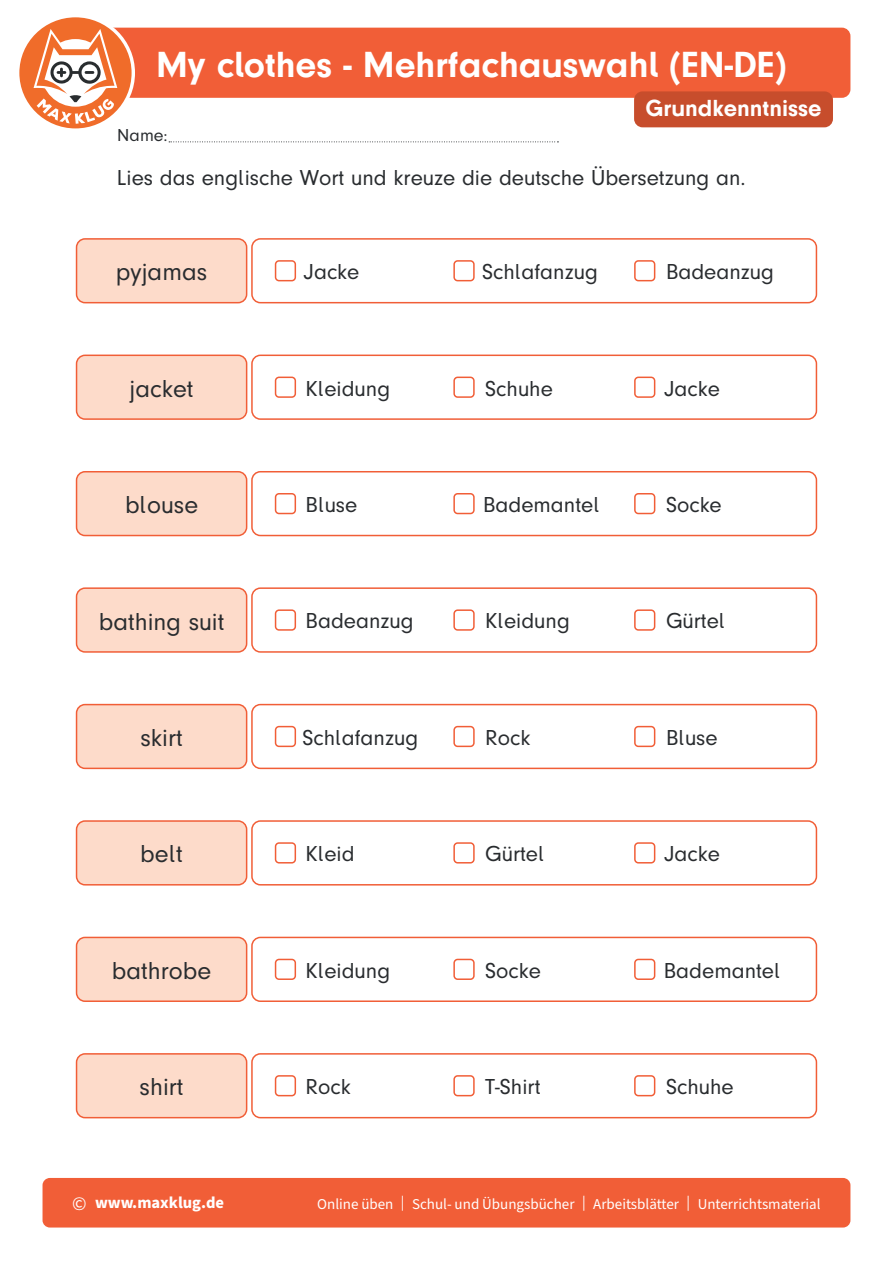
<style>
.page{position:relative;width:893px;height:1263px;background:#fff}
.page>*{position:absolute;margin:0;border:0;box-sizing:border-box;transform-origin:0 0}
.t1{font:700 37.5px "Mk Druckschrift N";color:#fff}
.t2{font:25.5px "Mk Druckschrift N";color:#292c2f}
.t3{font:700 24px "Mk Druckschrift N";color:#fff}
.t4{font:22.5px "Mk Druckschrift N";color:#292c2f}
.t5{font:18px "Mk Druckschrift N";color:#292c2f}
.t6{font:700 16.5px "Source Sans Pro";color:#fff}
.t7{font:15px "Source Sans Pro";color:#fff}
.s1{font-weight:400;font-size:19.5px}
</style>
<div class="page">
<div style="left:75px;top:28px;width:775px;height:70px;background:#f15e37;border-radius:9px"></div>
<svg style="left:169px;top:141px;width:389px;height:1px"></svg>
<svg style="left:19px;top:17px;width:116px;height:112px"></svg>
<div style="left:634px;top:91px;width:199px;height:36px;background:#c74d2c;border-radius:9px"></div>
<div style="left:43px;top:1178px;width:807px;height:49px;background:#f15e37;border-radius:7px"></div>
<div style="left:251px;top:1053px;width:566px;height:65px;border:2px solid #f15e37;border-radius:9px"></div>
<div style="left:77px;top:1054px;width:170px;height:64px;background:#fddbca;border-radius:9px"></div>
<div style="left:76px;top:1053px;width:171px;height:65px;border:2px solid #f15e37;border-radius:9px"></div>
<div style="left:634px;top:1075px;width:21px;height:21px;border:2px solid #f15e37;border-radius:4px"></div>
<div style="left:453px;top:1075px;width:22px;height:21px;border:2px solid #f15e37;border-radius:4px"></div>
<div style="left:275px;top:1075px;width:21px;height:21px;border:2px solid #f15e37;border-radius:4px"></div>
<div style="left:634px;top:959px;width:21px;height:21px;border:2px solid #f15e37;border-radius:4px"></div>
<div style="left:453px;top:959px;width:22px;height:21px;border:2px solid #f15e37;border-radius:4px"></div>
<div style="left:275px;top:959px;width:21px;height:21px;border:2px solid #f15e37;border-radius:4px"></div>
<div style="left:634px;top:842px;width:21px;height:21px;border:2px solid #f15e37;border-radius:4px"></div>
<div style="left:453px;top:842px;width:22px;height:21px;border:2px solid #f15e37;border-radius:4px"></div>
<div style="left:275px;top:842px;width:21px;height:21px;border:2px solid #f15e37;border-radius:4px"></div>
<div style="left:634px;top:726px;width:21px;height:21px;border:2px solid #f15e37;border-radius:4px"></div>
<div style="left:453px;top:726px;width:22px;height:21px;border:2px solid #f15e37;border-radius:4px"></div>
<div style="left:275px;top:726px;width:21px;height:21px;border:2px solid #f15e37;border-radius:4px"></div>
<div style="left:634px;top:609px;width:21px;height:22px;border:2px solid #f15e37;border-radius:4px"></div>
<div style="left:453px;top:609px;width:22px;height:22px;border:2px solid #f15e37;border-radius:4px"></div>
<div style="left:275px;top:609px;width:21px;height:22px;border:2px solid #f15e37;border-radius:4px"></div>
<div style="left:634px;top:493px;width:21px;height:21px;border:2px solid #f15e37;border-radius:4px"></div>
<div style="left:453px;top:493px;width:22px;height:21px;border:2px solid #f15e37;border-radius:4px"></div>
<div style="left:275px;top:493px;width:21px;height:21px;border:2px solid #f15e37;border-radius:4px"></div>
<div style="left:634px;top:377px;width:21px;height:21px;border:2px solid #f15e37;border-radius:4px"></div>
<div style="left:453px;top:377px;width:22px;height:21px;border:2px solid #f15e37;border-radius:4px"></div>
<div style="left:275px;top:377px;width:21px;height:21px;border:2px solid #f15e37;border-radius:4px"></div>
<div style="left:275px;top:260px;width:21px;height:21px;border:2px solid #f15e37;border-radius:4px"></div>
<div style="left:453px;top:260px;width:22px;height:21px;border:2px solid #f15e37;border-radius:4px"></div>
<div style="left:634px;top:260px;width:21px;height:21px;border:2px solid #f15e37;border-radius:4px"></div>
<div style="left:251px;top:937px;width:566px;height:65px;border:2px solid #f15e37;border-radius:9px"></div>
<div style="left:77px;top:937px;width:170px;height:64px;background:#fddbca;border-radius:9px"></div>
<div style="left:76px;top:937px;width:171px;height:65px;border:2px solid #f15e37;border-radius:9px"></div>
<div style="left:251px;top:820px;width:566px;height:65px;border:2px solid #f15e37;border-radius:9px"></div>
<div style="left:77px;top:821px;width:170px;height:64px;background:#fddbca;border-radius:9px"></div>
<div style="left:76px;top:820px;width:171px;height:65px;border:2px solid #f15e37;border-radius:9px"></div>
<div style="left:251px;top:704px;width:566px;height:65px;border:2px solid #f15e37;border-radius:9px"></div>
<div style="left:77px;top:705px;width:170px;height:63px;background:#fddbca;border-radius:9px"></div>
<div style="left:76px;top:704px;width:171px;height:65px;border:2px solid #f15e37;border-radius:9px"></div>
<div style="left:251px;top:587px;width:566px;height:66px;border:2px solid #f15e37;border-radius:9px"></div>
<div style="left:77px;top:588px;width:170px;height:64px;background:#fddbca;border-radius:9px"></div>
<div style="left:76px;top:587px;width:171px;height:66px;border:2px solid #f15e37;border-radius:9px"></div>
<div style="left:251px;top:471px;width:566px;height:65px;border:2px solid #f15e37;border-radius:9px"></div>
<div style="left:77px;top:472px;width:170px;height:63px;background:#fddbca;border-radius:9px"></div>
<div style="left:76px;top:471px;width:171px;height:65px;border:2px solid #f15e37;border-radius:9px"></div>
<div style="left:251px;top:355px;width:566px;height:65px;border:2px solid #f15e37;border-radius:9px"></div>
<div style="left:77px;top:355px;width:170px;height:64px;background:#fddbca;border-radius:9px"></div>
<div style="left:76px;top:355px;width:171px;height:65px;border:2px solid #f15e37;border-radius:9px"></div>
<div style="left:251px;top:238px;width:566px;height:65px;border:2px solid #f15e37;border-radius:9px"></div>
<div style="left:77px;top:239px;width:170px;height:64px;background:#fddbca;border-radius:9px"></div>
<div style="left:76px;top:238px;width:171px;height:65px;border:2px solid #f15e37;border-radius:9px"></div>
<h1 class="t1" style="left:156px;top:43px;width:632px">My clothes - Mehrfachauswahl (EN-DE)</h1>
<p class="t5" style="left:117px;top:125px;width:52px">Name:</p>
<p class="t3" style="left:645px;top:95px;width:178px">Grundkenntnisse</p>
<p class="t4" style="left:117px;top:165px;width:630px">Lies das englische Wort und kreuze die deutsche Übersetzung an.</p>
<p class="t2" style="left:116px;top:258px;width:93px">pyjamas</p>
<p class="t4" style="left:306px;top:260px;width:55px">Jacke</p>
<p class="t4" style="left:482px;top:260px;width:117px">Schlafanzug</p>
<p class="t4" style="left:666px;top:260px;width:109px">Badeanzug</p>
<p class="t2" style="left:130px;top:374px;width:65px">jacket</p>
<p class="t4" style="left:306px;top:376px;width:86px">Kleidung</p>
<p class="t4" style="left:485px;top:376px;width:69px">Schuhe</p>
<p class="t4" style="left:666px;top:376px;width:55px">Jacke</p>
<p class="t2" style="left:125px;top:491px;width:75px">blouse</p>
<p class="t4" style="left:306px;top:492px;width:53px">Bluse</p>
<p class="t4" style="left:483px;top:492px;width:118px">Bademantel</p>
<p class="t4" style="left:666px;top:492px;width:57px">Socke</p>
<p class="t2" style="left:99px;top:607px;width:127px">bathing suit</p>
<p class="t4" style="left:306px;top:609px;width:109px">Badeanzug</p>
<p class="t4" style="left:485px;top:609px;width:86px">Kleidung</p>
<p class="t4" style="left:666px;top:609px;width:61px">Gürtel</p>
<p class="t2" style="left:140px;top:724px;width:44px">skirt</p>
<p class="t4" style="left:302px;top:725px;width:117px">Schlafanzug</p>
<p class="t4" style="left:485px;top:725px;width:47px">Rock</p>
<p class="t4" style="left:666px;top:725px;width:53px">Bluse</p>
<p class="t2" style="left:140px;top:840px;width:44px">belt</p>
<p class="t4" style="left:306px;top:842px;width:51px">Kleid</p>
<p class="t4" style="left:485px;top:842px;width:61px">Gürtel</p>
<p class="t4" style="left:666px;top:842px;width:55px">Jacke</p>
<p class="t2" style="left:112px;top:957px;width:101px">bathrobe</p>
<p class="t4" style="left:306px;top:958px;width:86px">Kleidung</p>
<p class="t4" style="left:485px;top:958px;width:57px">Socke</p>
<p class="t4" style="left:664px;top:958px;width:118px">Bademantel</p>
<p class="t2" style="left:140px;top:1073px;width:45px">shirt</p>
<p class="t4" style="left:306px;top:1074px;width:47px">Rock</p>
<p class="t4" style="left:485px;top:1074px;width:57px">T-Shirt</p>
<p class="t4" style="left:666px;top:1074px;width:69px">Schuhe</p>
<p class="t6" style="left:72px;top:1191px;width:153px"><span class="s1">©</span> www.maxklug.de</p>
<p class="t7" style="left:317px;top:1193px;width:505px">Online üben | Schul- und Übungsbücher | Arbeitsblätter | Unterrichtsmaterial</p>
</div>
